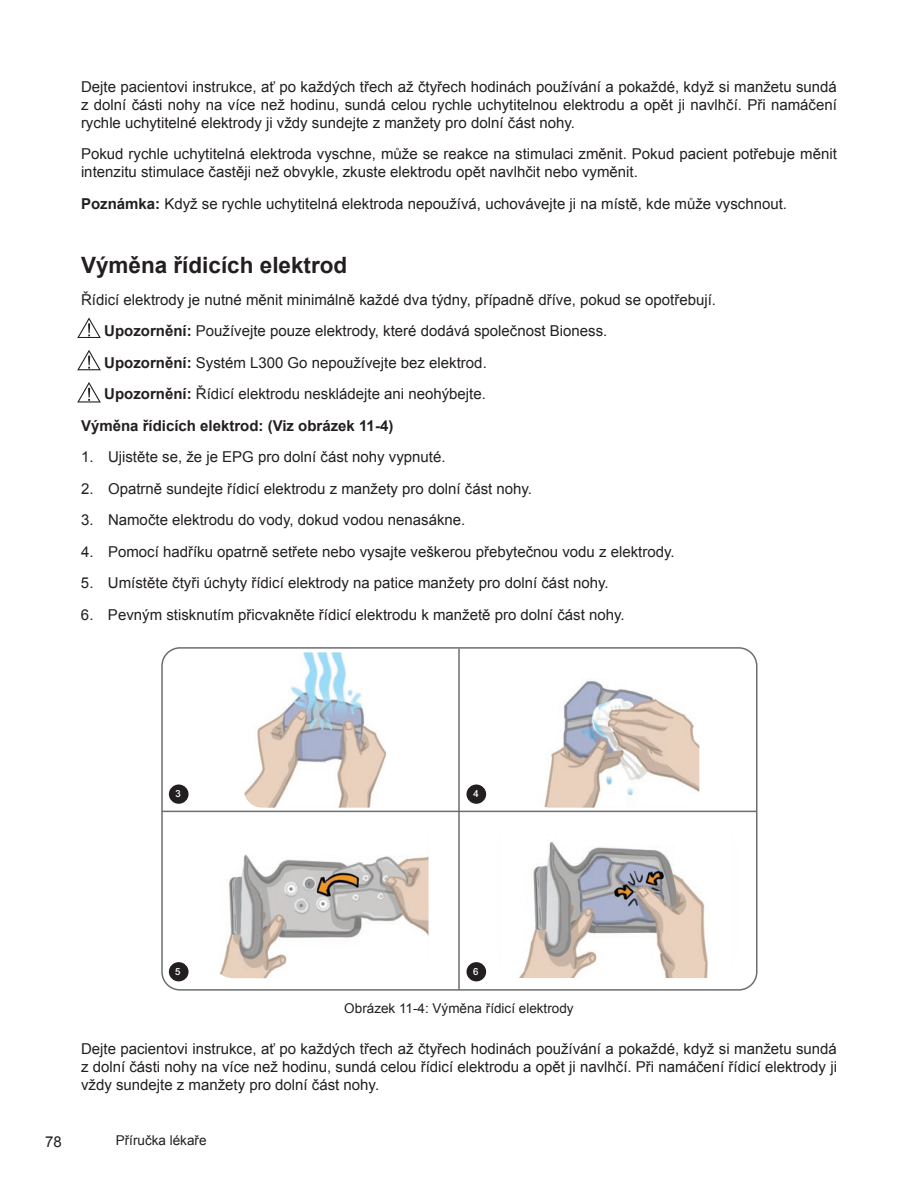
<style>
.page{position:relative;width:918px;height:1188px;background:#fff}
.page>*{position:absolute;margin:0;border:0;box-sizing:border-box;transform-origin:0 0}
.t1{font:700 22.5px "Arial";color:#231f20}
.t2{font:15px/18px "Arial";color:#231f20;text-align:justify}
.t3{font:700 15px "Arial";color:#231f20}
.t4{font:13.5px "Arial";color:#231f20}
.t5{font:10.5px "Arial Mdm";color:#fff}
.s1{font-weight:700}
</style>
<div class="page">
<div style="left:161px;top:647px;width:597px;height:344px;border:2px solid #6c6d70;border-radius:18px"></div>
<div style="left:169px;top:785px;width:20px;height:19px;background:#231f20;border-radius:50%"></div>
<div style="left:467px;top:785px;width:19px;height:19px;background:#231f20;border-radius:50%"></div>
<div style="left:169px;top:962px;width:20px;height:19px;background:#231f20;border-radius:50%"></div>
<div style="left:467px;top:962px;width:19px;height:19px;background:#231f20;border-radius:50%"></div>
<img style="left:244px;top:652px;width:142px;height:156px">
<img style="left:219px;top:854px;width:210px;height:124px">
<img style="left:518px;top:842px;width:190px;height:136px">
<img style="left:544px;top:680px;width:155px;height:128px">
<hr style="left:458px;top:649px;width:2px;height:341px;background:#6c6d70">
<hr style="left:162px;top:811px;width:594px;height:1px;background:#6c6d70">
<svg style="left:77px;top:350px;width:24px;height:20px"></svg>
<svg style="left:77px;top:382px;width:24px;height:20px"></svg>
<svg style="left:77px;top:317px;width:24px;height:21px"></svg>
<p class="t2" style="left:81px;top:78px;width:757px">Dejte pacientovi instrukce, ať po každých třech až čtyřech hodinách používání a pokaždé, když si manžetu sundá z dolní části nohy na více než hodinu, sundá celou rychle uchytitelnou elektrodu a opět ji navlhčí. Při namáčení rychle uchytitelné elektrody ji vždy sundejte z manžety pro dolní část nohy.</p>
<p class="t2" style="left:81px;top:145px;width:757px">Pokud rychle uchytitelná elektroda vyschne, může se reakce na stimulaci změnit. Pokud pacient potřebuje měnit intenzitu stimulace častěji než obvykle, zkuste elektrodu opět navlhčit nebo vyměnit.</p>
<p class="t2" style="left:81px;top:195px;width:708px"><span class="s1">Poznámka:</span> Když se rychle uchytitelná elektroda nepoužívá, uchovávejte ji na místě, kde může vyschnout.</p>
<h1 class="t1" style="left:81px;top:251px;width:268px">Výměna řídicích elektrod</h1>
<p class="t2" style="left:81px;top:291px;width:637px">Řídicí elektrody je nutné měnit minimálně každé dva týdny, případně dříve, pokud se opotřebují.</p>
<p class="t2" style="left:104px;top:322px;width:505px"><span class="s1">Upozornění:</span> Používejte pouze elektrody, které dodává společnost Bioness.</p>
<p class="t2" style="left:104px;top:354px;width:384px"><span class="s1">Upozornění:</span> Systém L300 Go nepoužívejte bez elektrod.</p>
<p class="t2" style="left:104px;top:385px;width:383px"><span class="s1">Upozornění:</span> Řídicí elektrodu neskládejte ani neohýbejte.</p>
<p class="t3" style="left:81px;top:416px;width:314px">Výměna řídicích elektrod: (Viz obrázek 11-4)</p>
<p class="t2" style="left:81px;top:448px;width:366px">1. Ujistěte se, že je EPG pro dolní část nohy vypnuté.</p>
<p class="t2" style="left:81px;top:480px;width:453px">2. Opatrně sundejte řídicí elektrodu z manžety pro dolní část nohy.</p>
<p class="t2" style="left:81px;top:511px;width:386px">3. Namočte elektrodu do vody, dokud vodou nenasákne.</p>
<p class="t2" style="left:81px;top:543px;width:595px">4. Pomocí hadříku opatrně setřete nebo vysajte veškerou přebytečnou vodu z elektrody.</p>
<p class="t2" style="left:81px;top:574px;width:529px">5. Umístěte čtyři úchyty řídicí elektrody na patice manžety pro dolní část nohy.</p>
<p class="t2" style="left:81px;top:606px;width:545px">6. Pevným stisknutím přicvakněte řídicí elektrodu k manžetě pro dolní část nohy.</p>
<p class="t5" style="left:176px;top:788px;width:7px">3</p>
<p class="t5" style="left:473px;top:788px;width:7px">4</p>
<p class="t5" style="left:176px;top:966px;width:7px">5</p>
<p class="t5" style="left:473px;top:966px;width:7px">6</p>
<p class="t4" style="left:344px;top:999px;width:231px">Obrázek 11-4: Výměna řídicí elektrody</p>
<p class="t2" style="left:81px;top:1040px;width:757px">Dejte pacientovi instrukce, ať po každých třech až čtyřech hodinách používání a pokaždé, když si manžetu sundá z dolní části nohy na více než hodinu, sundá celou řídicí elektrodu a opět ji navlhčí. Při namáčení řídicí elektrody ji vždy sundejte z manžety pro dolní část nohy.</p>
<p class="t2" style="left:45px;top:1133px;width:18px">78</p>
<p class="t4" style="left:116px;top:1132px;width:92px">Příručka lékaře</p>
</div>
